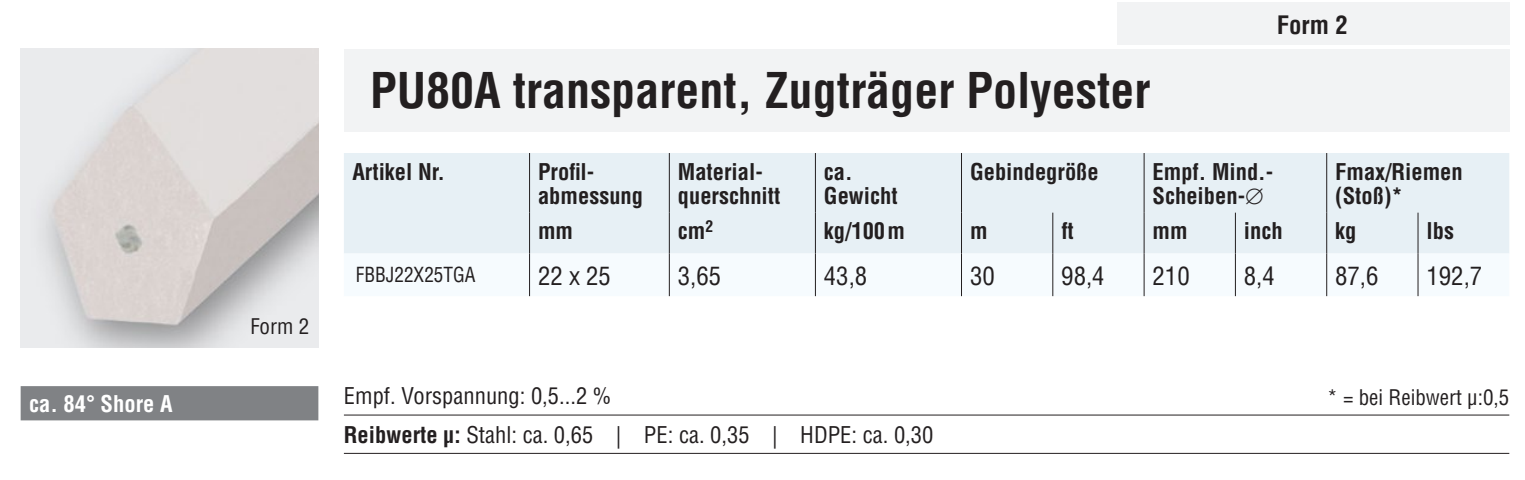
<style>
.page{position:relative;width:1525px;height:480px;background:#fff}
.page>*{position:absolute;margin:0;border:0;box-sizing:border-box;transform-origin:0 0}
.t1{font:700 condensed 48px "Helvetica LT";color:#231f20}
.t2{font:condensed 24.6px "Helvetica LT";color:#231f20}
.t3{font:700 condensed 24.6px "Helvetica LT";color:#231f20}
.t4{font:700 condensed 22.5px/24px "Helvetica LT";color:#231f20}
.t5{font:condensed 22.5px/38.4px "Helvetica LT";color:#231f20}
.t6{font:700 condensed 22.5px "Helvetica LT";color:#fff}
.t7{font:condensed 21px "Helvetica LT";color:#231f20}
.t8{font:condensed 20.4px "Helvetica LT";color:#231f20;scale:.95 1}
.s1{font-weight:700}
</style>
<div class="page">
<div style="left:1117px;top:2px;width:392px;height:43px;background:#f2f3f4"></div>
<div style="left:344px;top:49px;width:1165px;height:82px;background:#f2f3f4"></div>
<img style="left:21px;top:49px;width:297px;height:298px">
<div style="left:344px;top:153px;width:1165px;height:100px;background:#e7f0f5"></div>
<div style="left:344px;top:253px;width:1165px;height:43px;background:#f6fbfe"></div>
<hr style="left:529px;top:153px;width:1px;height:59px;background:#231f20">
<hr style="left:669px;top:153px;width:1px;height:59px;background:#231f20">
<hr style="left:815px;top:153px;width:1px;height:59px;background:#231f20">
<hr style="left:961px;top:153px;width:1px;height:59px;background:#231f20">
<hr style="left:1143px;top:153px;width:1px;height:59px;background:#231f20">
<hr style="left:1326px;top:153px;width:1px;height:59px;background:#231f20">
<hr style="left:529px;top:212px;width:1px;height:41px;background:#231f20">
<hr style="left:669px;top:212px;width:1px;height:41px;background:#231f20">
<hr style="left:815px;top:212px;width:1px;height:41px;background:#231f20">
<hr style="left:961px;top:212px;width:1px;height:41px;background:#231f20">
<hr style="left:1052px;top:212px;width:1px;height:41px;background:#231f20">
<hr style="left:1143px;top:212px;width:1px;height:41px;background:#231f20">
<hr style="left:1235px;top:212px;width:1px;height:41px;background:#231f20">
<hr style="left:1326px;top:212px;width:1px;height:41px;background:#231f20">
<hr style="left:1417px;top:212px;width:1px;height:41px;background:#231f20">
<hr style="left:529px;top:253px;width:1px;height:43px;background:#231f20">
<hr style="left:669px;top:253px;width:1px;height:43px;background:#231f20">
<hr style="left:815px;top:253px;width:1px;height:43px;background:#231f20">
<hr style="left:961px;top:253px;width:1px;height:43px;background:#231f20">
<hr style="left:1052px;top:253px;width:1px;height:43px;background:#231f20">
<hr style="left:1143px;top:253px;width:1px;height:43px;background:#231f20">
<hr style="left:1235px;top:253px;width:1px;height:43px;background:#231f20">
<hr style="left:1326px;top:253px;width:1px;height:43px;background:#231f20">
<hr style="left:1417px;top:253px;width:1px;height:43px;background:#231f20">
<hr style="left:344px;top:414px;width:1165px;height:1px;background:#231f20">
<hr style="left:344px;top:452px;width:1165px;height:1px;background:#231f20">
<div style="left:21px;top:385px;width:297px;height:35px;background:#808285"></div>
<p class="t6" style="left:29px;top:389px;width:145px">ca. 84° Shore A</p>
<p class="t7" style="left:250px;top:312px;width:60px">Form 2</p>
<h1 class="t1" style="left:370px;top:60px;width:781px">PU80A transparent, Zugträger Polyester</h1>
<p class="t3" style="left:1276px;top:9px;width:72px">Form 2</p>
<p class="t4" style="left:352px;top:159px;width:94px">Artikel Nr.</p>
<p class="t4" style="left:538px;top:159px;width:106px">Profil&shy;abmessung</p>
<p class="t4" style="left:678px;top:159px;width:104px">Material&shy;querschnitt</p>
<p class="t4" style="left:824px;top:159px;width:75px">ca.<br>Gewicht</p>
<p class="t4" style="left:970px;top:159px;width:130px">Gebindegröße</p>
<p class="t4" style="left:1152px;top:159px;width:120px">Empf. Mind.-<br>Scheiben-∅</p>
<p class="t4" style="left:1335px;top:159px;width:129px">Fmax/Riemen (Stoß)*</p>
<p class="t4" style="left:538px;top:218px;width:37px">mm</p>
<p class="t4" style="left:678px;top:218px;width:37px">cm<sup>2</sup></p>
<p class="t4" style="left:824px;top:218px;width:83px">kg/100m</p>
<p class="t4" style="left:970px;top:218px;width:19px">m</p>
<p class="t4" style="left:1061px;top:218px;width:14px">ft</p>
<p class="t4" style="left:1152px;top:218px;width:37px">mm</p>
<p class="t4" style="left:1244px;top:218px;width:40px">inch</p>
<p class="t4" style="left:1335px;top:218px;width:23px">kg</p>
<p class="t4" style="left:1426px;top:218px;width:29px">lbs</p>
<p class="t8" style="left:356px;top:261px;width:128px">FBBJ22X25TGA</p>
<p class="t2" style="left:538px;top:260px;width:74px">22 x 25</p>
<p class="t2" style="left:678px;top:260px;width:45px">3,65</p>
<p class="t2" style="left:824px;top:260px;width:45px">43,8</p>
<p class="t2" style="left:970px;top:260px;width:26px">30</p>
<p class="t2" style="left:1061px;top:260px;width:45px">98,4</p>
<p class="t2" style="left:1152px;top:260px;width:39px">210</p>
<p class="t2" style="left:1244px;top:260px;width:32px">8,4</p>
<p class="t2" style="left:1335px;top:260px;width:45px">87,6</p>
<p class="t2" style="left:1426px;top:260px;width:57px">192,7</p>
<p class="t5" style="left:344px;top:376px;width:591px">Empf. Vorspannung: 0,5...2 %<br><span class="s1">Reibwerte µ:</span> Stahl: ca. 0,65 | PE: ca. 0,35 | HDPE: ca. 0,30</p>
<p class="t7" style="left:1327px;top:384px;width:183px">* = bei Reibwert µ:0,5</p>
</div>
